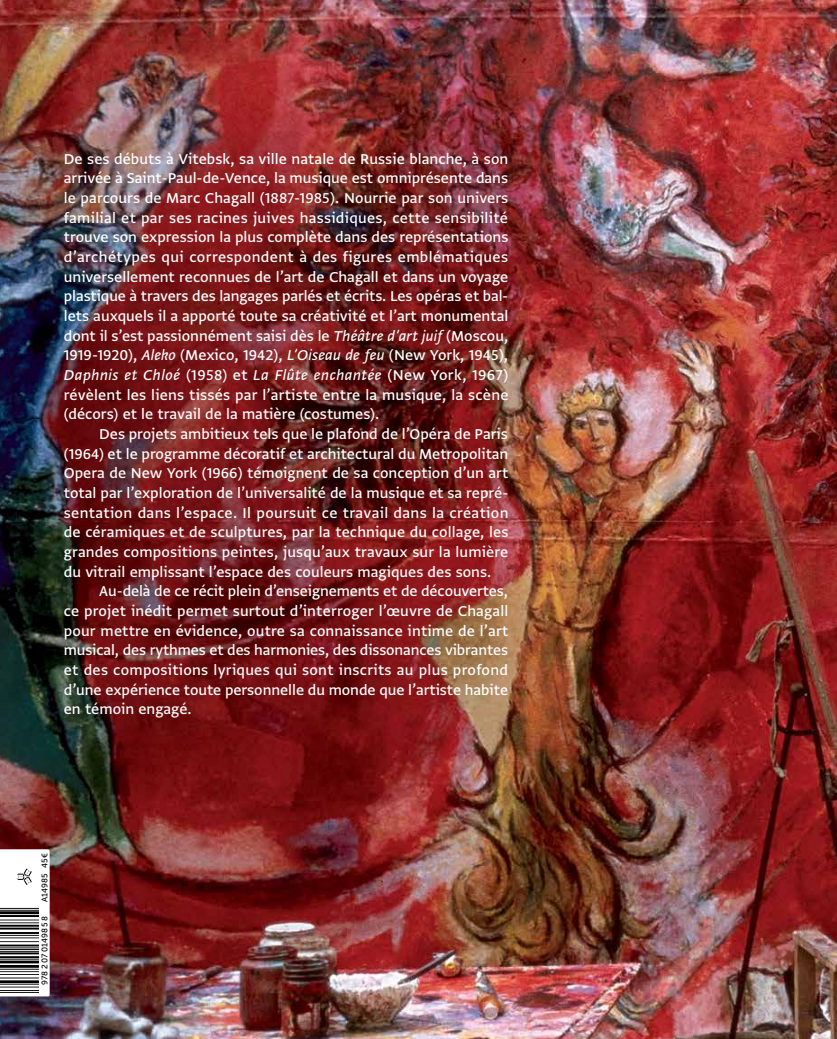
<style>
.page{position:relative;width:837px;height:1039px;background:#fff}
.page>*{position:absolute;margin:0;border:0;box-sizing:border-box;transform-origin:0 0}
.t1{font:82.5px "Ean T84 R";color:#000}
.t2{font:500 16.88px/19.6px "Greta Sans Std";color:#fff;text-align:justify}
.t3{font:16.88px "Greta Sans Std Med Ita";letter-spacing:.03em;color:#fff}
.t4{font:8.12px "Museo Sans 500";letter-spacing:.02em;color:#000}
.s1{font-family:"Greta Sans Std Med Ita";font-weight:400}
.s2{font-family:"Greta Sans Std";font-weight:500}
</style>
<div class="page">
<img style="left:0;top:1px;width:836px;height:1037px">
<svg style="left:0;top:849px;width:50px;height:147px"></svg>
<div style="left:9px;top:97px;width:553px;height:675px;background:#000;opacity:.75"></div>
<p class="t2" style="left:64px;top:148px;width:446px">De ses débuts à Vitebsk, sa ville natale de Russie blanche, à son arrivée à Saint-Paul-de-Vence, la musique est omniprésente dans le parcours de Marc Chagall (1887-1985). Nourrie par son univers familial et par ses racines juives hassidiques, cette sensibilité trouve son expression la plus complète dans des représentations d’archétypes qui correspondent à des figures emblématiques universellement reconnues de l’art de Chagall et dans un voyage plastique à travers des langages parlés et écrits. Les opéras et bal&shy;lets auxquels il a apporté toute sa créativité et l’art monumental dont il s’est passionnément saisi dès le <span class="s1">Théâtre d’art juif</span> (Moscou, 1919-1920), <span class="s1">Aleko</span> (Mexico, 1942), <span class="s1">L’Oiseau de feu</span> (New York, 1945),</p>
<p class="t3" style="left:64px;top:365px;width:446px">Daphnis et Chloé <span class="s2">(1958) et</span> La Flûte enchantée <span class="s2">(New York, 1967)</span></p>
<p class="t2" style="left:64px;top:384px;width:446px">révèlent les liens tissés par l’artiste entre la musique, la scène (décors) et le travail de la matière (costumes).</p>
<p class="t2" style="left:64px;top:424px;width:446px;text-indent:35px">Des projets ambitieux tels que le plafond de l’Opéra de Paris (1964) et le programme décoratif et architectural du Metropolitan Opera de New York (1966) témoignent de sa conception d’un art total par l’exploration de l’universalité de la musique et sa repré&shy;sentation dans l’espace. Il poursuit ce travail dans la création de céramiques et de sculptures, par la technique du collage, les grandes compositions peintes, jusqu’aux travaux sur la lumière du vitrail emplissant l’espace des couleurs magiques des sons.</p>
<p class="t2" style="left:64px;top:581px;width:446px;text-indent:35px">Au-delà de ce récit plein d’enseignements et de découvertes, ce projet inédit permet surtout d’interroger l’œuvre de Chagall pour mettre en évidence, outre sa connaissance intime de l’art musical, des rythmes et des harmonies, des dissonances vibrantes et des compositions lyriques qui sont inscrits au plus profond d’une expérience toute personnelle du monde que l’artiste habite en témoin engagé.</p>
<p class="t4" style="left:40px;top:902px;width:51px;rotate:-90deg">A14985 45 €</p>
<h1 class="t1" style="left:39px;top:907px;width:86px;rotate:90deg">:=:</h1>
<p class="t4" style="left:40px;top:984px;width:70px;rotate:-90deg">978 2 07 014985 8</p>
</div>
